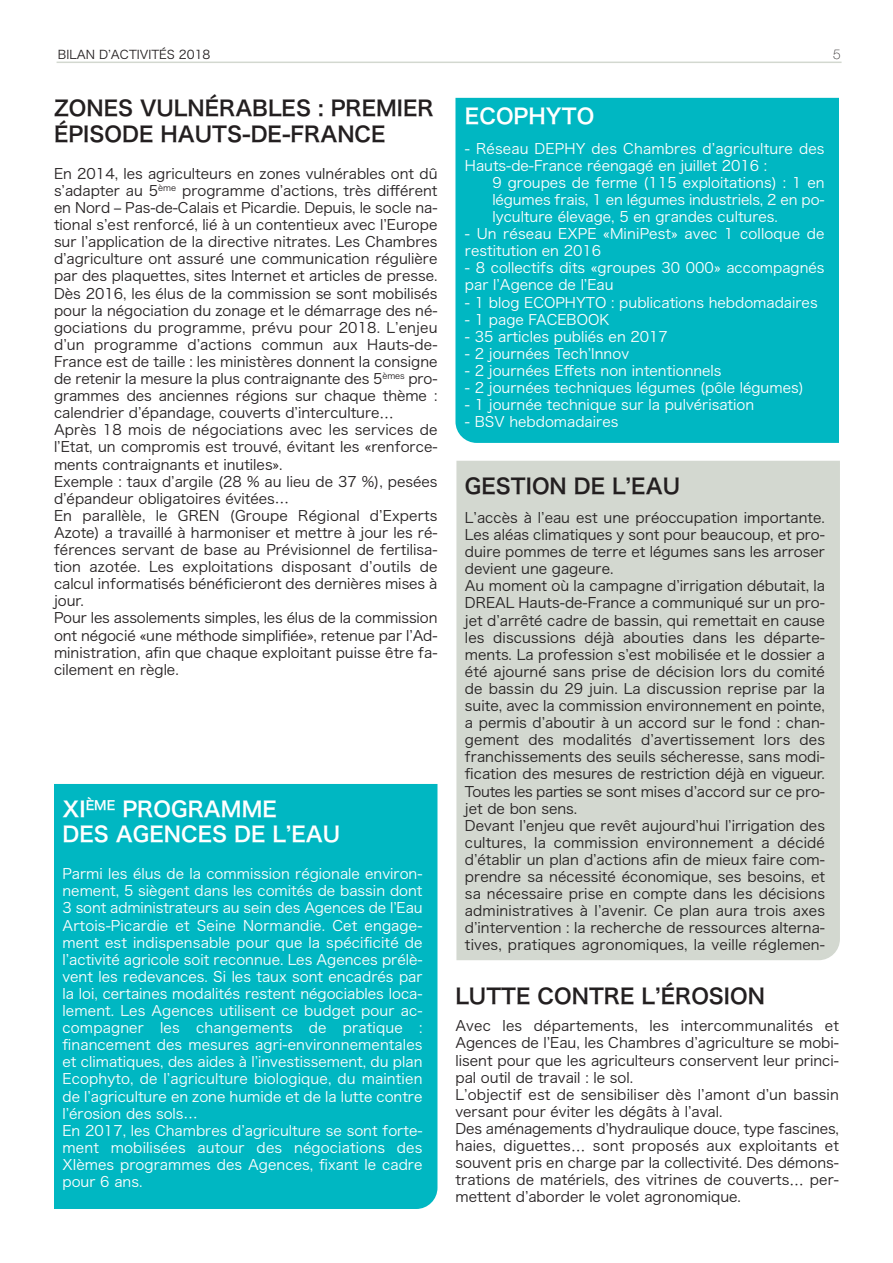
<style>
.page{position:relative;width:893px;height:1263px;background:#fff}
.page>*{position:absolute;margin:0;border:0;box-sizing:border-box;transform-origin:0 0}
.t1{font:21px/25.2px "Hiragino Sans W6";color:#231f20}
.t2{font:21px/25.2px "Hiragino Sans W6";color:#fff}
.t3{font:14.25px/17.1px "Hiragino Sans W3";color:#231f20}
.t4{font:14.25px/17.1px "Hiragino Sans W3";color:#fff}
.t5{font:100 13.5px "Helvetica Neue";color:#231f20}
.t6{font:12px "Hiragino Sans W3";color:#231f20}
</style>
<div class="page">
<div style="left:54px;top:784px;width:383px;height:425px;background:#00b7c2"></div>
<div style="left:455px;top:98px;width:384px;height:345px;background:#00b7c2"></div>
<hr style="left:57px;top:62px;width:785px;height:1px;background:#d3d8d0">
<div style="left:456px;top:461px;width:384px;height:499px;background:#d3d8d0"></div>
<p class="t6" style="left:58px;top:43px;width:154px">BILAN D’ACTIVITÉS 2018</p>
<p class="t5" style="left:833px;top:46px;width:9px">5</p>
<h1 class="t1" style="left:54px;top:95px;width:381px">ZONES VULNÉRABLES : PREMIER<br>ÉPISODE HAUTS-DE-FRANCE</h1>
<p class="t3" style="left:54px;top:164px;width:385px">En 2014, les agriculteurs en zones vulnérables ont dû s’adapter au 5<sup>ème</sup> programme d’actions, très différent en Nord – Pas-de-Calais et Picardie. Depuis, le socle na&shy;tional s’est renforcé, lié à un contentieux avec l’Europe sur l’application de la directive nitrates. Les Chambres d’agriculture ont assuré une communication régulière par des plaquettes, sites Internet et articles de presse.<br>Dès 2016, les élus de la commission se sont mobilisés pour la négociation du zonage et le démarrage des né&shy;gociations du programme, prévu pour 2018. L’enjeu d’un programme d’actions commun aux Hauts-de-France est de taille : les ministères donnent la consigne de retenir la mesure la plus contraignante des 5<sup>èmes</sup> pro&shy;grammes des anciennes régions sur chaque thème : calendrier d’épandage, couverts d’interculture… Après 18 mois de négociations avec les services de l’Etat, un compromis est trouvé, évitant les «renforce&shy;ments contraignants et inutiles».<br>Exemple : taux d’argile (28 % au lieu de 37 %), pesées d’épandeur obligatoires évitées…<br>En parallèle, le GREN (Groupe Régional d’Experts Azote) a travaillé à harmoniser et mettre à jour les ré&shy;férences servant de base au Prévisionnel de fertilisa&shy;tion azotée. Les exploitations disposant d’outils de calcul informatisés bénéficieront des dernières mises à jour.<br>Pour les assolements simples, les élus de la commission ont négocié «une méthode simplifiée», retenue par l’Ad&shy;ministration, afin que chaque exploitant puisse être fa&shy;cilement en règle.</p>
<h1 class="t2" style="left:63px;top:795px;width:279px">XI<sup>ÈME</sup> PROGRAMME<br>DES AGENCES DE L’EAU</h1>
<p class="t4" style="left:62px;top:864px;width:362px">Parmi les élus de la commission régionale environ&shy;nement, 5 siègent dans les comités de bassin dont 3 sont administrateurs au sein des Agences de l’Eau Artois-Picardie et Seine Normandie. Cet engage&shy;ment est indispensable pour que la spécificité de l’activité agricole soit reconnue. Les Agences prélè&shy;vent les redevances. Si les taux sont encadrés par la loi, certaines modalités restent négociables loca&shy;lement. Les Agences utilisent ce budget pour ac&shy;compagner les changements de pratique : financement des mesures agri-environnementales et climatiques, des aides à l’investissement, du plan Ecophyto, de l’agriculture biologique, du maintien de l’agriculture en zone humide et de la lutte contre l’érosion des sols…<br>En 2017, les Chambres d’agriculture se sont forte&shy;ment mobilisées autour des négociations des XIèmes programmes des Agences, fixant le cadre pour 6 ans.</p>
<h1 class="t2" style="left:465px;top:103px;width:131px">ECOPHYTO</h1>
<p class="t4" style="left:465px;top:139px;width:361px">- Réseau DEPHY des Chambres d’agriculture des<br>Hauts-de-France réengagé en juillet 2016 :</p>
<p class="t4" style="left:492px;top:173px;width:334px;text-align:justify">9 groupes de ferme (115 exploitations) : 1 en légumes frais, 1 en légumes industriels, 2 en po&shy;lyculture élevage, 5 en grandes cultures.</p>
<p class="t4" style="left:465px;top:224px;width:361px">- Un réseau EXPE «MiniPest» avec 1 colloque de restitution en 2016</p>
<p class="t4" style="left:465px;top:258px;width:361px">- 8 collectifs dits «groupes 30 000» accompagnés par l’Agence de l’Eau</p>
<p class="t4" style="left:465px;top:293px;width:354px">- 1 blog ECOPHYTO : publications hebdomadaires</p>
<p class="t4" style="left:465px;top:310px;width:146px">- 1 page FACEBOOK</p>
<p class="t4" style="left:465px;top:327px;width:205px">- 35 articles publiés en 2017</p>
<p class="t4" style="left:465px;top:344px;width:166px">- 2 journées Tech’Innov</p>
<p class="t4" style="left:465px;top:361px;width:258px">- 2 journées Effets non intentionnels</p>
<p class="t4" style="left:465px;top:378px;width:340px">- 2 journées techniques légumes (pôle légumes)</p>
<p class="t4" style="left:465px;top:395px;width:291px">- 1 journée technique sur la pulvérisation</p>
<p class="t4" style="left:465px;top:412px;width:155px">- BSV hebdomadaires</p>
<h1 class="t1" style="left:465px;top:472px;width:217px">GESTION DE L’EAU</h1>
<p class="t3" style="left:465px;top:508px;width:361px">L’accès à l’eau est une préoccupation importante.<br>Les aléas climatiques y sont pour beaucoup, et pro&shy;duire pommes de terre et légumes sans les arroser devient une gageure.<br>Au moment où la campagne d’irrigation débutait, la DREAL Hauts-de-France a communiqué sur un pro&shy;jet d’arrêté cadre de bassin, qui remettait en cause les discussions déjà abouties dans les départe&shy;ments. La profession s’est mobilisée et le dossier a été ajourné sans prise de décision lors du comité de bassin du 29 juin. La discussion reprise par la suite, avec la commission environnement en pointe, a permis d’aboutir à un accord sur le fond : chan&shy;gement des modalités d’avertissement lors des franchissements des seuils sécheresse, sans modi&shy;fication des mesures de restriction déjà en vigueur.<br>Toutes les parties se sont mises d’accord sur ce pro&shy;jet de bon sens.<br>Devant l’enjeu que revêt aujourd’hui l’irrigation des cultures, la commission environnement a décidé d’établir un plan d’actions afin de mieux faire com&shy;prendre sa nécessité économique, ses besoins, et sa nécessaire prise en compte dans les décisions administratives à l’avenir. Ce plan aura trois axes d’intervention : la recherche de ressources alterna&shy;tives, pratiques agronomiques, la veille réglemen-</p>
<h1 class="t1" style="left:455px;top:982px;width:311px">LUTTE CONTRE L’ÉROSION</h1>
<p class="t3" style="left:455px;top:1016px;width:385px">Avec les départements, les intercommunalités et Agences de l’Eau, les Chambres d’agriculture se mobi&shy;lisent pour que les agriculteurs conservent leur princi&shy;pal outil de travail : le sol.<br>L’objectif est de sensibiliser dès l’amont d’un bassin versant pour éviter les dégâts à l’aval.<br>Des aménagements d’hydraulique douce, type fascines, haies, diguettes… sont proposés aux exploitants et souvent pris en charge par la collectivité. Des démons&shy;trations de matériels, des vitrines de couverts… per&shy;mettent d’aborder le volet agronomique.</p>
</div>
